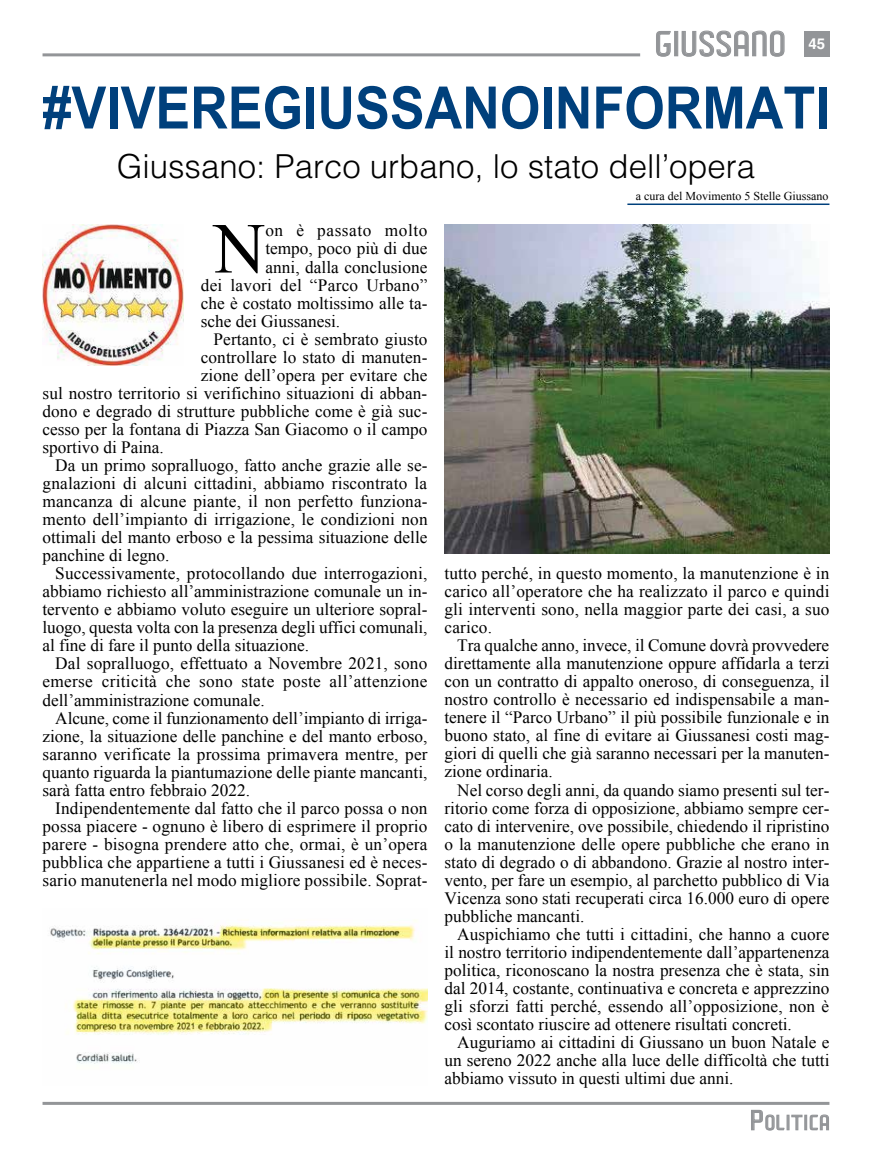
<style>
.page{position:relative;width:872px;height:1149px;background:#fff}
.page>*{position:absolute;margin:0;border:0;box-sizing:border-box;transform-origin:0 0}
.t1{font:71.7px "Times New Roman";color:#000}
.t2{font:700 58.5px "Arial";color:#00407c;scale:.89 1}
.t3{font:300 33px "Helvetica LT Std";color:#000}
.t4{font:500 31.95px "Paragon";letter-spacing:.04em;color:#939598}
.t5{font:500 19.2px "Paragon";letter-spacing:.065em;color:#939598}
.t6{font:17.25px/18px "Times New Roman";letter-spacing:.005em;color:#000;text-align:justify}
.t7{font:17.25px "Times New Roman";letter-spacing:.035em;color:#000}
.t8{font:12px "Times New Roman";color:#000}
.s1{font-size:25.5px}
</style>
<div class="page">
<div style="left:804px;top:31px;width:25px;height:25px;background:#939598"></div>
<hr style="left:43px;top:1101px;width:786px;height:3px;background:#939598">
<hr style="left:43px;top:53px;width:597px;height:3px;background:#939598">
<svg style="left:656px;top:31px;width:15px;height:26px"></svg>
<div style="left:674px;top:31px;width:4px;height:25px;border:1px solid #939598"></div>
<svg style="left:681px;top:30px;width:104px;height:27px"></svg>
<svg style="left:751px;top:1109px;width:52px;height:21px"></svg>
<div style="left:804px;top:1114px;width:3px;height:15px;border:1px solid #939598"></div>
<svg style="left:809px;top:1114px;width:20px;height:16px"></svg>
<hr style="left:627px;top:203px;width:202px;height:2px;background:#00407c">
<img style="left:43px;top:224px;width:141px;height:141px">
<img style="left:49px;top:920px;width:378px;height:144px">
<img style="left:444px;top:224px;width:385px;height:329px">
<h3 class="t4" style="left:655px;top:31px;width:172px">GIUSSANO <sup>45</sup></h3>
<h2 class="t2" style="left:43px;top:69px;width:886px">#VIVEREGIUSSANOINFORMATI</h2>
<h3 class="t3" style="left:117px;top:146px;width:640px">Giussano: Parco urbano, lo stato dell’opera</h3>
<p class="t8" style="left:636px;top:188px;width:194px">a cura del Movimento 5 Stelle Giussano</p>
<h1 class="t1" style="left:213px;top:200px;width:53px">N</h1>
<p class="t7" style="left:265px;top:219px;width:164px">on è passato molto</p>
<p class="t6" style="left:265px;top:239px;width:164px">tempo, poco più di due</p>
<p class="t6" style="left:265px;top:257px;width:164px">anni, dalla conclusione</p>
<p class="t6" style="left:201px;top:275px;width:228px">dei lavori del “Parco Urbano”</p>
<p class="t6" style="left:201px;top:293px;width:228px">che è costato moltissimo alle ta-</p>
<p class="t6" style="left:201px;top:311px;width:141px">sche dei Giussanesi.</p>
<p class="t6" style="left:213px;top:329px;width:215px">Pertanto, ci è sembrato giusto</p>
<p class="t6" style="left:201px;top:347px;width:228px">controllare lo stato di manuten-</p>
<p class="t6" style="left:201px;top:365px;width:228px">zione dell’opera per evitare che</p>
<p class="t6" style="left:43px;top:383px;width:386px">sul nostro territorio si verifichino situazioni di abban-</p>
<p class="t6" style="left:43px;top:401px;width:386px">dono e degrado di strutture pubbliche come è già suc-</p>
<p class="t6" style="left:43px;top:420px;width:386px">cesso per la fontana di Piazza San Giacomo o il campo</p>
<p class="t6" style="left:43px;top:438px;width:123px">sportivo di Paina.</p>
<p class="t6" style="left:55px;top:456px;width:374px">Da un primo sopralluogo, fatto anche grazie alle se-</p>
<p class="t6" style="left:43px;top:474px;width:386px">gnalazioni di alcuni cittadini, abbiamo riscontrato la</p>
<p class="t6" style="left:43px;top:492px;width:386px">mancanza di alcune piante, il non perfetto funziona-</p>
<p class="t6" style="left:43px;top:510px;width:387px">mento dell’impianto di irrigazione, le condizioni non</p>
<p class="t6" style="left:43px;top:528px;width:386px">ottimali del manto erboso e la pessima situazione delle</p>
<p class="t6" style="left:43px;top:546px;width:128px">panchine di legno.</p>
<p class="t6" style="left:55px;top:564px;width:373px">Successivamente, protocollando due interrogazioni,</p>
<p class="t6" style="left:43px;top:582px;width:386px">abbiamo richiesto all’amministrazione comunale un in-</p>
<p class="t6" style="left:43px;top:600px;width:386px">tervento e abbiamo voluto eseguire un ulteriore sopral-</p>
<p class="t6" style="left:43px;top:618px;width:386px">luogo, questa volta con la presenza degli uffici comunali,</p>
<p class="t6" style="left:43px;top:636px;width:268px">al fine di fare il punto della situazione.</p>
<p class="t6" style="left:55px;top:654px;width:373px">Dal sopralluogo, effettuato a Novembre 2021, sono</p>
<p class="t6" style="left:43px;top:672px;width:386px">emerse criticità che sono state poste all’attenzione</p>
<p class="t6" style="left:43px;top:690px;width:224px">dell’amministrazione comunale.</p>
<p class="t6" style="left:55px;top:708px;width:374px">Alcune, come il funzionamento dell’impianto di irriga-</p>
<p class="t6" style="left:43px;top:726px;width:386px">zione, la situazione delle panchine e del manto erboso,</p>
<p class="t6" style="left:43px;top:744px;width:387px">saranno verificate la prossima primavera mentre, per</p>
<p class="t6" style="left:43px;top:762px;width:386px">quanto riguarda la piantumazione delle piante mancanti,</p>
<p class="t6" style="left:43px;top:780px;width:209px">sarà fatta entro febbraio 2022.</p>
<p class="t6" style="left:55px;top:798px;width:374px">Indipendentemente dal fatto che il parco possa o non</p>
<p class="t6" style="left:43px;top:816px;width:386px">possa piacere - ognuno è libero di esprimere il proprio</p>
<p class="t6" style="left:43px;top:834px;width:386px">parere - bisogna prendere atto che, ormai, è un’opera</p>
<p class="t6" style="left:43px;top:852px;width:386px">pubblica che appartiene a tutti i Giussanesi ed è neces-</p>
<p class="t6" style="left:43px;top:870px;width:386px">sario manutenerla nel modo migliore possibile. Soprat-</p>
<p class="t6" style="left:444px;top:564px;width:386px">tutto perché, in questo momento, la manutenzione è in carico all’operatore che ha realizzato il parco e quindi gli interventi sono, nella maggior parte dei casi, a suo carico.</p>
<p class="t6" style="left:444px;top:636px;width:386px;text-indent:13px">Tra qualche anno, invece, il Comune dovrà provvedere direttamente alla manutenzione oppure affidarla a terzi con un contratto di appalto oneroso, di conseguenza, il nostro controllo è necessario ed indispensabile a man&shy;tenere il “Parco Urbano” il più possibile funzionale e in buono stato, al fine di evitare ai Giussanesi costi mag&shy;giori di quelli che già saranno necessari per la manuten&shy;zione ordinaria.</p>
<p class="t6" style="left:444px;top:780px;width:386px;text-indent:13px">Nel corso degli anni, da quando siamo presenti sul ter&shy;ritorio come forza di opposizione, abbiamo sempre cer&shy;cato di intervenire, ove possibile, chiedendo il ripristino o la manutenzione delle opere pubbliche che erano in stato di degrado o di abbandono. Grazie al nostro inter&shy;vento, per fare un esempio, al parchetto pubblico di Via Vicenza sono stati recuperati circa 16.000 euro di opere pubbliche mancanti.</p>
<p class="t6" style="left:444px;top:924px;width:386px;text-indent:13px">Auspichiamo che tutti i cittadini, che hanno a cuore il nostro territorio indipendentemente dall’appartenenza politica, riconoscano la nostra presenza che è stata, sin dal 2014, costante, continuativa e concreta e apprezzino gli sforzi fatti perché, essendo all’opposizione, non è così scontato riuscire ad ottenere risultati concreti.</p>
<p class="t6" style="left:444px;top:1032px;width:386px;text-indent:13px">Auguriamo ai cittadini di Giussano un buon Natale e un sereno 2022 anche alla luce delle difficoltà che tutti abbiamo vissuto in questi ultimi due anni.</p>
<p class="t5" style="left:750px;top:1114px;width:81px"><span class="s1">P</span>OLITICA</p>
</div>
